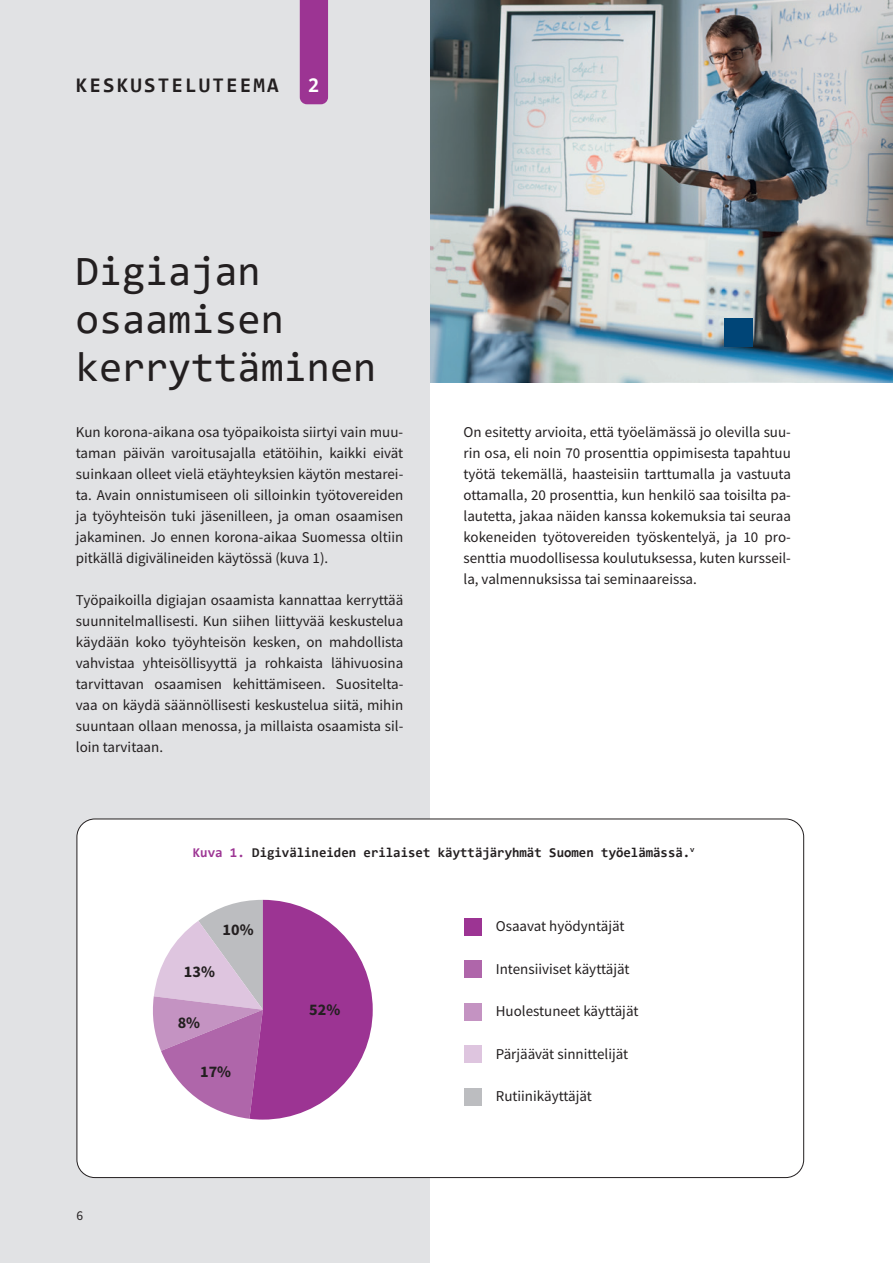
<style>
.page{position:relative;width:893px;height:1263px;background:#fff}
.page>*{position:absolute;margin:0;border:0;box-sizing:border-box;transform-origin:0 0}
.t1{font:42px/48px "Consolas";color:#231f20}
.t2{font:700 21px "Consolas";letter-spacing:.1em;color:#231f20}
.t3{font:700 21px "Consolas";color:#fff}
.t4{font:700 16.2px "Source Sans Pro";color:#231f20}
.t5{font:15px/21px "Source Sans Pro";color:#231f20;text-align:justify}
.t6{font:700 13.5px "Consolas";color:#231f20}
.t7{font:13.5px "Source Sans Pro";color:#231f20}
.s1{color:#9c3493}
</style>
<div class="page">
<img style="left:429px;top:0;width:464px;height:382px">
<div style="left:0;top:0;width:429px;height:1263px;background:#e1e2e4"></div>
<div style="left:724px;top:318px;width:29px;height:28px;background:#004577"></div>
<div style="left:77px;top:819px;width:727px;height:358px;background:#fff;border-radius:18px"></div>
<div style="left:300px;top:0;width:28px;height:104px;background:#9c3493"></div>
<div style="left:464px;top:918px;width:18px;height:17px;background:#9c3493"></div>
<div style="left:464px;top:960px;width:18px;height:18px;background:#af66aa"></div>
<div style="left:464px;top:1003px;width:18px;height:18px;background:#c493c2"></div>
<div style="left:464px;top:1045px;width:18px;height:18px;background:#dec5df"></div>
<div style="left:464px;top:1088px;width:18px;height:18px;background:#bcbdc0"></div>
<svg style="left:153px;top:900px;width:220px;height:219px"></svg>
<h2 class="t2" style="left:76px;top:72px;width:204px">KESKUSTELUTEEMA</h2>
<h2 class="t3" style="left:308px;top:72px;width:13px">2</h2>
<h1 class="t1" style="left:76px;top:246px;width:302px">Digiajan osaamisen kerryttäminen</h1>
<p class="t5" style="left:76px;top:421px;width:329px">Kun korona-aikana osa työpaikoista siirtyi vain muu&shy;taman päivän varoitusajalla etätöihin, kaikki eivät suinkaan olleet vielä etäyhteyksien käytön mestarei&shy;ta. Avain onnistumiseen oli silloinkin työtovereiden ja työyhteisön tuki jäsenilleen, ja oman osaamisen jakaminen. Jo ennen korona-aikaa Suomessa oltiin pitkällä digivälineiden käytössä (kuva 1).</p>
<p class="t5" style="left:76px;top:589px;width:329px">Työpaikoilla digiajan osaamista kannattaa kerryttää suunnitelmallisesti. Kun siihen liittyvää keskustelua käydään koko työyhteisön kesken, on mahdollista vahvistaa yhteisöllisyyttä ja rohkaista lähivuosina tarvittavan osaamisen kehittämiseen. Suositelta&shy;vaa on käydä säännöllisesti keskustelua siitä, mihin suuntaan ollaan menossa, ja millaista osaamista sil&shy;loin tarvitaan.</p>
<p class="t5" style="left:463px;top:421px;width:329px">On esitetty arvioita, että työelämässä jo olevilla suu&shy;rin osa, eli noin 70 prosenttia oppimisesta tapahtuu työtä tekemällä, haasteisiin tarttumalla ja vastuuta ottamalla, 20 prosenttia, kun henkilö saa toisilta pa&shy;lautetta, jakaa näiden kanssa kokemuksia tai seuraa kokeneiden työtovereiden työskentelyä, ja 10 pro&shy;senttia muodollisessa koulutuksessa, kuten kursseil&shy;la, valmennuksissa tai seminaareissa.</p>
<p class="t6" style="left:193px;top:844px;width:503px"><span class="s1">Kuva 1.</span> Digivälineiden erilaiset käyttäjäryhmät Suomen työelämässä.<sup>v</sup></p>
<p class="t7" style="left:77px;top:1207px;width:8px">6</p>
<p class="t4" style="left:223px;top:918px;width:32px">10%</p>
<p class="t4" style="left:184px;top:961px;width:32px">13%</p>
<p class="t4" style="left:178px;top:1011px;width:24px">8%</p>
<p class="t4" style="left:200px;top:1060px;width:32px">17%</p>
<p class="t4" style="left:309px;top:999px;width:32px">52%</p>
<p class="t5" style="left:496px;top:916px;width:130px">Osaavat hyödyntäjät</p>
<p class="t5" style="left:496px;top:958px;width:135px">Intensiiviset käyttäjät</p>
<p class="t5" style="left:496px;top:1001px;width:144px">Huolestuneet käyttäjät</p>
<p class="t5" style="left:496px;top:1043px;width:134px">Pärjäävät sinnittelijät</p>
<p class="t5" style="left:496px;top:1086px;width:98px">Rutiinikäyttäjät</p>
</div>
